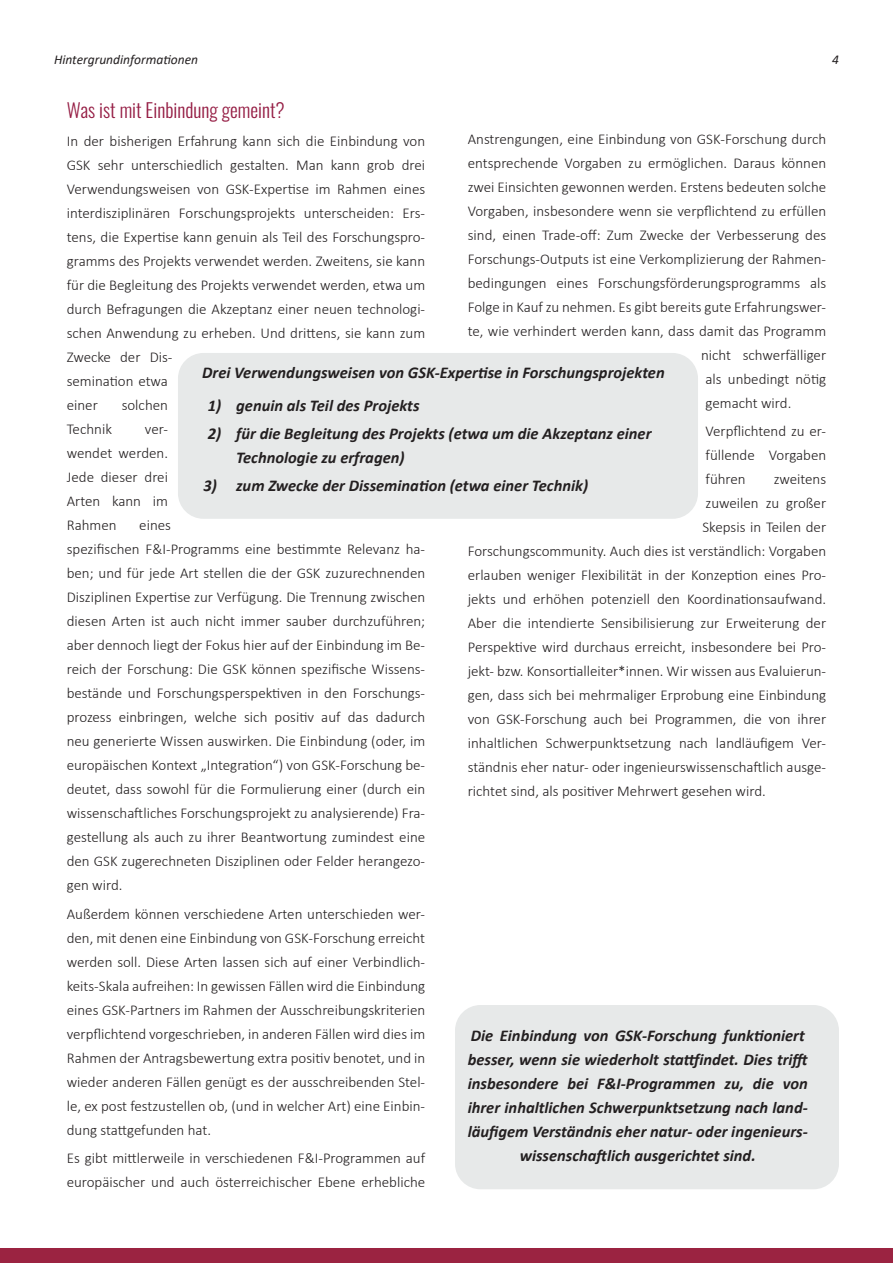
<style>
.page{position:relative;width:893px;height:1263px;background:#fff}
.page>*{position:absolute;margin:0;border:0;box-sizing:border-box;transform-origin:0 0}
.t1{font:300 19.5px "Oswald";color:#951d44}
.t2{font:italic 700 16.5px/24px "Calibri";color:#231f20}
.t3{font:300 15px/24px "Calibri";color:#231f20}
.t4{font:italic 13.5px "Calibri";color:#231f20}
</style>
<div class="page">
<div style="left:0;top:1248px;width:893px;height:15px;background:#9b2341"></div>
<div style="left:178px;top:353px;width:520px;height:166px;background:#e7e9e9;border-radius:26px"></div>
<div style="left:455px;top:1005px;width:384px;height:184px;background:#e7e9e9;border-radius:26px"></div>
<p class="t4" style="left:54px;top:50px;width:146px">Hintergrundinformationen</p>
<p class="t4" style="left:832px;top:50px;width:8px">4</p>
<p class="t1" style="left:67px;top:93px;width:219px">Was ist mit Einbindung gemeint?</p>
<p class="t3" style="left:67px;top:129px;width:360px">In der bisherigen Erfahrung kann sich die Einbindung von GSK sehr unterschiedlich gestalten. Man kann grob drei Verwendungsweisen von GSK-Expertise im Rahmen eines interdisziplinären Forschungsprojekts unterscheiden: Ers&shy;tens, die Expertise kann genuin als Teil des Forschungspro&shy;gramms des Projekts verwendet werden. Zweitens, sie kann für die Begleitung des Projekts verwendet werden, etwa um durch Befragungen die Akzeptanz einer neuen technologi&shy;schen Anwendung zu erheben. Und drittens, sie kann zum Zwecke der Dis-<br>semination etwa<br>einer</p>
<p class="t3" style="left:468px;top:127px;width:360px">Anstrengungen, eine Einbindung von GSK-Forschung durch</p>
<p class="t3" style="left:468px;top:151px;width:360px">entsprechende Vorgaben zu ermöglichen. Daraus können</p>
<p class="t3" style="left:468px;top:175px;width:360px">zwei Einsichten gewonnen werden. Erstens bedeuten solche</p>
<p class="t3" style="left:468px;top:199px;width:360px">Vorgaben, insbesondere wenn sie verpflichtend zu erfüllen</p>
<p class="t3" style="left:468px;top:223px;width:360px">sind, einen Trade-off: Zum Zwecke der Verbesserung des</p>
<p class="t3" style="left:468px;top:247px;width:360px">Forschungs-Outputs ist eine Verkomplizierung der Rahmen-</p>
<p class="t3" style="left:468px;top:271px;width:360px">bedingungen eines Forschungsförderungsprogramms als</p>
<p class="t3" style="left:468px;top:295px;width:360px">Folge in Kauf zu nehmen. Es gibt bereits gute Erfahrungswer-</p>
<p class="t3" style="left:468px;top:319px;width:360px">te, wie verhindert werden kann, dass damit das Programm</p>
<p class="t3" style="left:701px;top:343px;width:127px">nicht schwerfälliger</p>
<p class="t3" style="left:705px;top:367px;width:122px">als unbedingt nötig</p>
<p class="t3" style="left:705px;top:391px;width:87px">gemacht wird.</p>
<p class="t3" style="left:705px;top:419px;width:122px;text-align:justify">Verpflichtend zu er&shy;füllende Vorgaben führen</p>
<p class="t2" style="left:202px;top:360px;width:464px">Drei Verwendungsweisen von GSK-Expertise in Forschungsprojekten</p>
<p class="t2" style="left:208px;top:392px;width:213px">1) genuin als Teil des Projekts</p>
<p class="t2" style="left:236px;top:421px;width:417px;text-indent:-28px">2) für die Begleitung des Projekts (etwa um die Akzeptanz einer<br>Technologie zu erfragen)</p>
<p class="t2" style="left:203px;top:473px;width:386px">3) zum Zwecke der Dissemination (etwa einer Technik)</p>
<p class="t3" style="left:122px;top:393px;width:48px">solchen</p>
<p class="t3" style="left:67px;top:417px;width:47px">Technik</p>
<p class="t3" style="left:67px;top:417px;width:103px;text-align:justify;text-indent:78px">ver&shy;wendet werden.<br>Jede dieser drei Arten kann im Rahmen</p>
<p class="t3" style="left:774px;top:467px;width:54px">zweitens</p>
<p class="t3" style="left:705px;top:491px;width:122px">zuweilen zu großer</p>
<p class="t3" style="left:702px;top:515px;width:125px">Skepsis in Teilen der</p>
<p class="t3" style="left:468px;top:539px;width:360px">Forschungscommunity. Auch dies ist verständlich: Vorgaben</p>
<p class="t3" style="left:468px;top:563px;width:360px">erlauben weniger Flexibilität in der Konzeption eines Pro-</p>
<p class="t3" style="left:468px;top:587px;width:360px">jekts und erhöhen potenziell den Koordinationsaufwand.</p>
<p class="t3" style="left:468px;top:611px;width:360px">Aber die intendierte Sensibilisierung zur Erweiterung der</p>
<p class="t3" style="left:468px;top:635px;width:360px">Perspektive wird durchaus erreicht, insbesondere bei Pro-</p>
<p class="t3" style="left:468px;top:659px;width:360px">jekt- bzw. Konsortialleiter*innen. Wir wissen aus Evaluierun-</p>
<p class="t3" style="left:468px;top:683px;width:360px">gen, dass sich bei mehrmaliger Erprobung eine Einbindung</p>
<p class="t3" style="left:468px;top:707px;width:360px">von GSK-Forschung auch bei Programmen, die von ihrer</p>
<p class="t3" style="left:468px;top:731px;width:360px">inhaltlichen Schwerpunktsetzung nach landläufigem Ver-</p>
<p class="t3" style="left:468px;top:755px;width:360px">ständnis eher natur- oder ingenieurswissenschaftlich ausge-</p>
<p class="t3" style="left:468px;top:779px;width:300px">richtet sind, als positiver Mehrwert gesehen wird.</p>
<p class="t3" style="left:67px;top:513px;width:360px;text-indent:73px">eines<br>spezifischen F&amp;I-Programms eine bestimmte Relevanz ha&shy;ben; und für jede Art stellen die der GSK zuzurechnenden Disziplinen Expertise zur Verfügung. Die Trennung zwischen diesen Arten ist auch nicht immer sauber durchzuführen; aber dennoch liegt der Fokus hier auf der Einbindung im Be&shy;reich der Forschung: Die GSK können spezifische Wissens&shy;bestände und Forschungsperspektiven in den Forschungs&shy;prozess einbringen, welche sich positiv auf das dadurch neu generierte Wissen auswirken. Die Einbindung (oder, im europäischen Kontext „Integration“) von GSK-Forschung be&shy;deutet, dass sowohl für die Formulierung einer (durch ein wissenschaftliches Forschungsprojekt zu analysierende) Fra&shy;gestellung als auch zu ihrer Beantwortung zumindest eine den GSK zugerechneten Disziplinen oder Felder herangezo&shy;gen wird.</p>
<p class="t3" style="left:67px;top:901px;width:360px;text-align:justify">Außerdem können verschiedene Arten unterschieden wer&shy;den, mit denen eine Einbindung von GSK-Forschung erreicht werden soll. Diese Arten lassen sich auf einer Verbindlich&shy;keits-Skala aufreihen: In gewissen Fällen wird die Einbindung eines GSK-Partners im Rahmen der Ausschreibungskriterien verpflichtend vorgeschrieben, in anderen Fällen wird dies im Rahmen der Antragsbewertung extra positiv benotet, und in wieder anderen Fällen genügt es der ausschreibenden Stel&shy;le, ex post festzustellen ob, (und in welcher Art) eine Einbin&shy;dung stattgefunden hat.</p>
<p class="t3" style="left:67px;top:1146px;width:360px">Es gibt mittlerweile in verschiedenen F&amp;I-Programmen auf europäischer und auch österreichischer Ebene erhebliche</p>
<p class="t2" style="left:468px;top:1023px;width:343px;text-align:center">Die Einbindung von GSK-Forschung funktioniert besser, wenn sie wiederholt stattfindet. Dies trifft insbesondere bei F&amp;I-Programmen zu, die von ihrer inhaltlichen Schwerpunktsetzung nach land&shy;läufigem Verständnis eher natur- oder ingenieurs&shy;wissenschaftlich ausgerichtet sind.</p>
</div>
